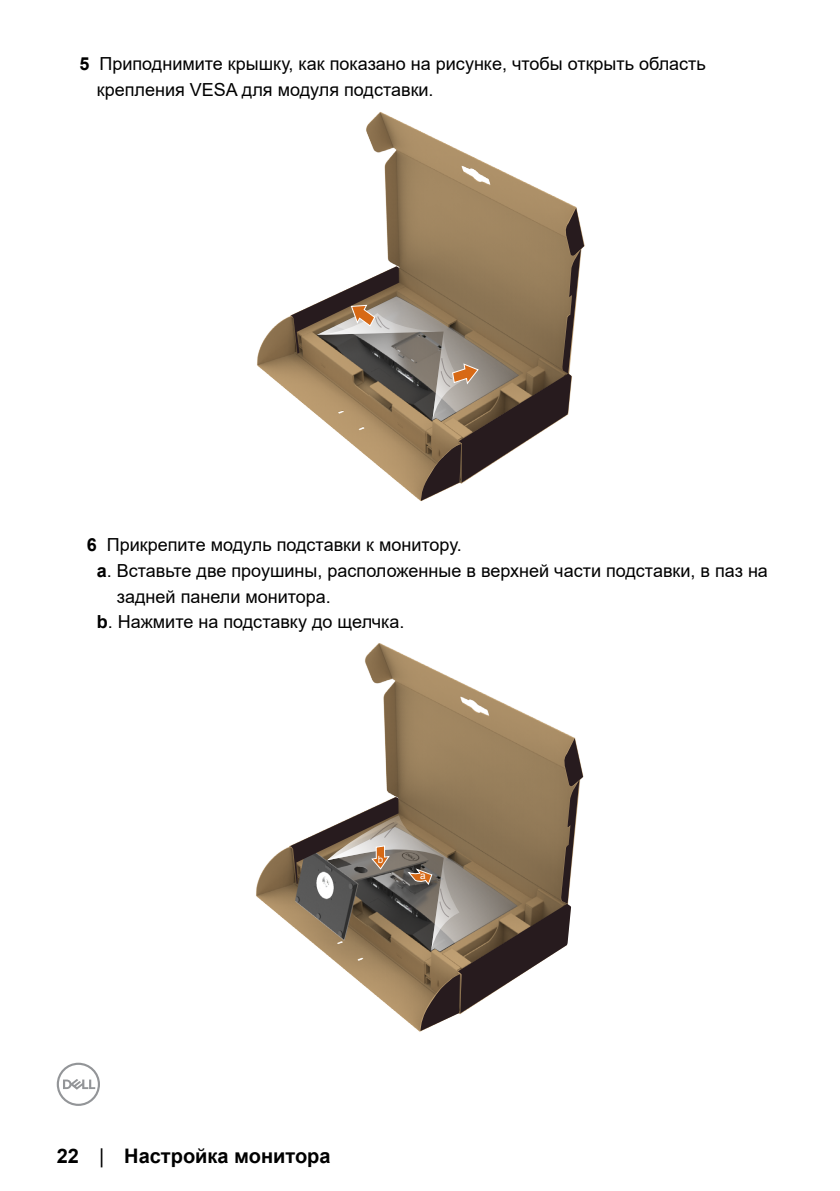
<style>
.page{position:relative;width:840px;height:1191px;background:#fff}
.page>*{position:absolute;margin:0;border:0;box-sizing:border-box;transform-origin:0 0}
.t1{font:700 20px "Arial";color:#000}
.Caution_Warning{font:18px "Arial";color:#000}
.t2{font:10px "Arial";color:#fff}
.s1{font-weight:700}
.s2{font-weight:400}
</style>
<div class="page">
<svg style="left:57px;top:1062px;width:43px;height:44px"></svg>
<img style="left:257px;top:112px;width:328px;height:281px">
<svg style="left:290px;top:208px;width:293px;height:293px"></svg>
<img style="left:256px;top:643px;width:328px;height:389px">
<svg style="left:290px;top:738px;width:292px;height:293px"></svg>
<p class="Caution_Warning" style="left:79px;top:51px;width:627px"><span class="s1">5</span> Приподнимите крышку, как показано на рисунке, чтобы открыть область</p>
<p class="Caution_Warning" style="left:97px;top:77px;width:338px">крепления VESA для модуля подставки.</p>
<p class="Caution_Warning" style="left:87px;top:532px;width:376px"><span class="s1">6</span> Прикрепите модуль подставки к монитору.</p>
<p class="Caution_Warning" style="left:97px;top:558px;width:672px"><span class="s1">а</span>. Вставьте две проушины, расположенные в верхней части подставки, в паз на</p>
<p class="Caution_Warning" style="left:117px;top:584px;width:215px">задней панели монитора.</p>
<p class="Caution_Warning" style="left:97px;top:609px;width:309px"><span class="s1">b</span>. Нажмите на подставку до щелчка.</p>
<p class="t2" style="left:377px;top:853px;width:7px">b</p>
<p class="t2" style="left:420px;top:868px;width:7px">a</p>
<p class="t1" style="left:57px;top:1141px;width:275px">22 <span class="s2">|</span> Настройка монитора</p>
</div>
